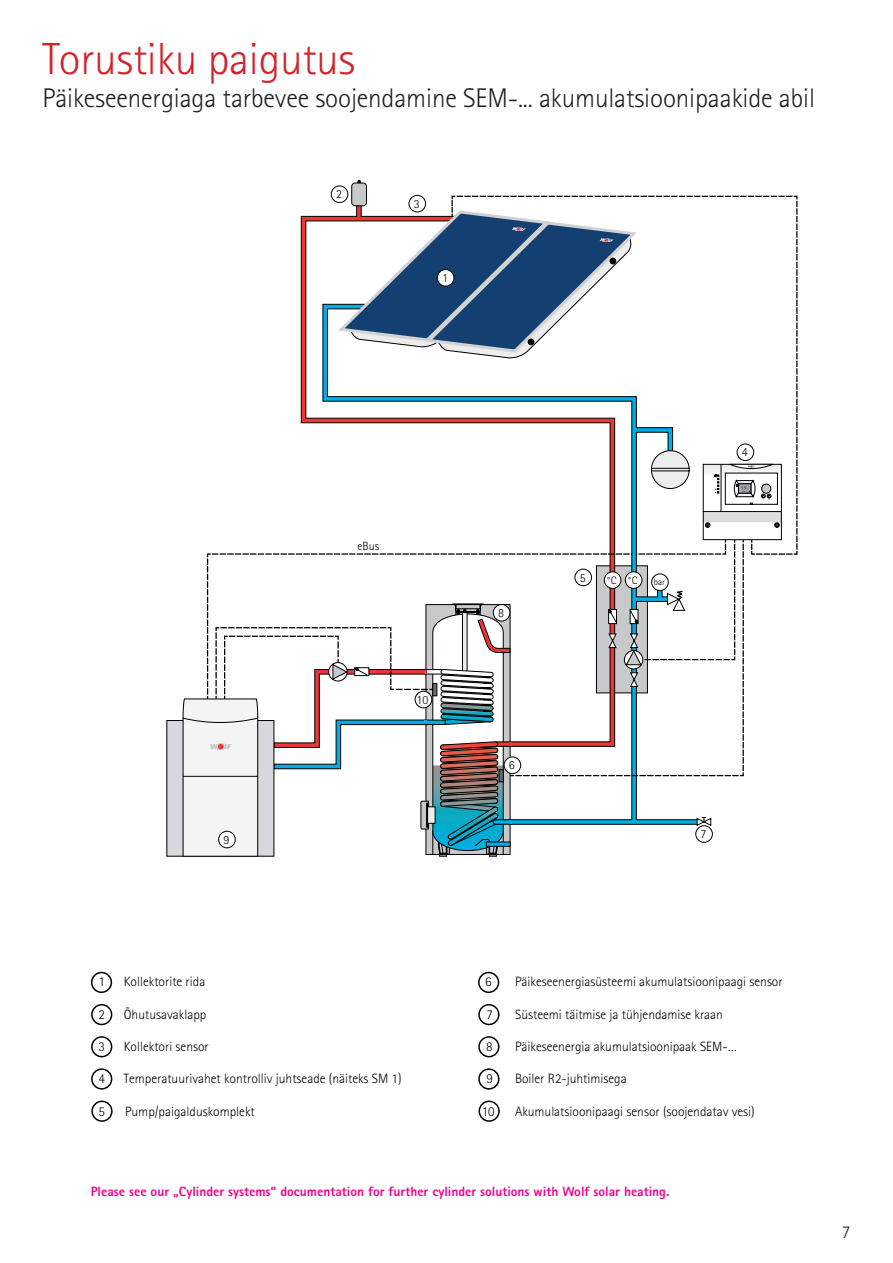
<style>
.page{position:relative;width:893px;height:1263px;background:#fff}
.page>*{position:absolute;margin:0;border:0;box-sizing:border-box;transform-origin:0 0}
.t1{font:300 45px "Rotis Sans Serif Std";letter-spacing:-.005em;color:#d1232a}
.t2{font:300 27px "Rotis Sans Serif Std";letter-spacing:-.005em;color:#231f20}
.t3{font:300 18px "Rotis Sans Serif Std";color:#231f20}
.t4{font:300 13.5px "Rotis Sans Serif Std";color:#000}
.t5{font:800 13.5px "Rotis Sans Serif Std";color:#ed028c}
.t6{font:300 12.3px "Rotis Sans Serif Std";color:#000}
.t7{font:300 12px "Rotis Sans Serif Std";color:#000}
.t8{font:300 10.8px "Rotis Sans Serif Std";color:#000}
.t9{font:300 9.15px "Rotis Sans Serif Std";color:#000}
</style>
<div class="page">
<svg style="left:90px;top:971px;width:410px;height:151px"></svg>
<svg style="left:357px;top:180px;width:4px;height:3px"></svg>
<div style="left:352px;top:183px;width:14px;height:23px;background:#c8c9ca;border-radius:3px"></div>
<div style="left:351px;top:183px;width:16px;height:23px;border:1px solid #000;border-radius:3px"></div>
<div style="left:166px;top:720px;width:108px;height:137px;background:#d7d8db"></div>
<div style="left:331px;top:185px;width:17px;height:18px;border:1px solid #000;border-radius:50%"></div>
<div style="left:409px;top:195px;width:17px;height:17px;border:1px solid #000;border-radius:50%"></div>
<svg style="left:182px;top:196px;width:615px;height:661px"></svg>
<h1 class="t1" style="left:43px;top:33px;width:314px">Torustiku paigutus</h1>
<h2 class="t2" style="left:43px;top:82px;width:774px">Päikeseenergiaga tarbevee soojendamine SEM-... akumulatsioonipaakide abil</h2>
<p class="t6" style="left:336px;top:187px;width:7px">2</p>
<p class="t6" style="left:414px;top:196px;width:7px">3</p>
<p class="t6" style="left:442px;top:271px;width:7px">1</p>
<p class="t6" style="left:223px;top:832px;width:7px">9</p>
<p class="t7" style="left:357px;top:539px;width:23px">eBus</p>
<p class="t6" style="left:416px;top:692px;width:13px">10</p>
<p class="t6" style="left:498px;top:606px;width:7px">8</p>
<p class="t6" style="left:509px;top:758px;width:7px">6</p>
<p class="t6" style="left:580px;top:570px;width:7px">5</p>
<p class="t8" style="left:607px;top:575px;width:11px">°C</p>
<p class="t9" style="left:654px;top:576px;width:13px">bar</p>
<p class="t8" style="left:628px;top:575px;width:11px">°C</p>
<p class="t6" style="left:742px;top:445px;width:7px">4</p>
<p class="t6" style="left:701px;top:827px;width:7px">7</p>
<p class="t4" style="left:98px;top:974px;width:8px">1</p>
<p class="t4" style="left:124px;top:974px;width:83px">Kollektorite rida</p>
<p class="t4" style="left:485px;top:973px;width:8px">6</p>
<p class="t4" style="left:515px;top:974px;width:269px">Päikeseenergiasüsteemi akumulatsioonipaagi sensor</p>
<p class="t4" style="left:98px;top:1006px;width:8px">2</p>
<p class="t4" style="left:124px;top:1006px;width:84px">Õhutusavaklapp</p>
<p class="t4" style="left:486px;top:1006px;width:8px">7</p>
<p class="t4" style="left:515px;top:1006px;width:209px">Süsteemi täitmise ja tühjendamise kraan</p>
<p class="t4" style="left:98px;top:1039px;width:8px">3</p>
<p class="t4" style="left:124px;top:1039px;width:86px">Kollektori sensor</p>
<p class="t4" style="left:486px;top:1039px;width:8px">8</p>
<p class="t4" style="left:515px;top:1039px;width:223px">Päikeseenergia akumulatsioonipaak SEM-…</p>
<p class="t4" style="left:98px;top:1071px;width:8px">4</p>
<p class="t4" style="left:124px;top:1071px;width:279px">Temperatuurivahet kontrolliv juhtseade (näiteks SM 1)</p>
<p class="t4" style="left:486px;top:1071px;width:8px">9</p>
<p class="t4" style="left:515px;top:1071px;width:113px">Boiler R2-juhtimisega</p>
<p class="t4" style="left:98px;top:1103px;width:8px">5</p>
<p class="t4" style="left:125px;top:1103px;width:131px">Pump/paigalduskomplekt</p>
<p class="t4" style="left:482px;top:1103px;width:14px">10</p>
<p class="t4" style="left:515px;top:1103px;width:241px">Akumulatsioonipaagi sensor (soojendatav vesi)</p>
<p class="t5" style="left:91px;top:1183px;width:580px">Please see our „Cylinder systems“ documentation for further cylinder solutions with Wolf solar heating.</p>
<h3 class="t3" style="left:842px;top:1221px;width:10px">7</h3>
</div>
